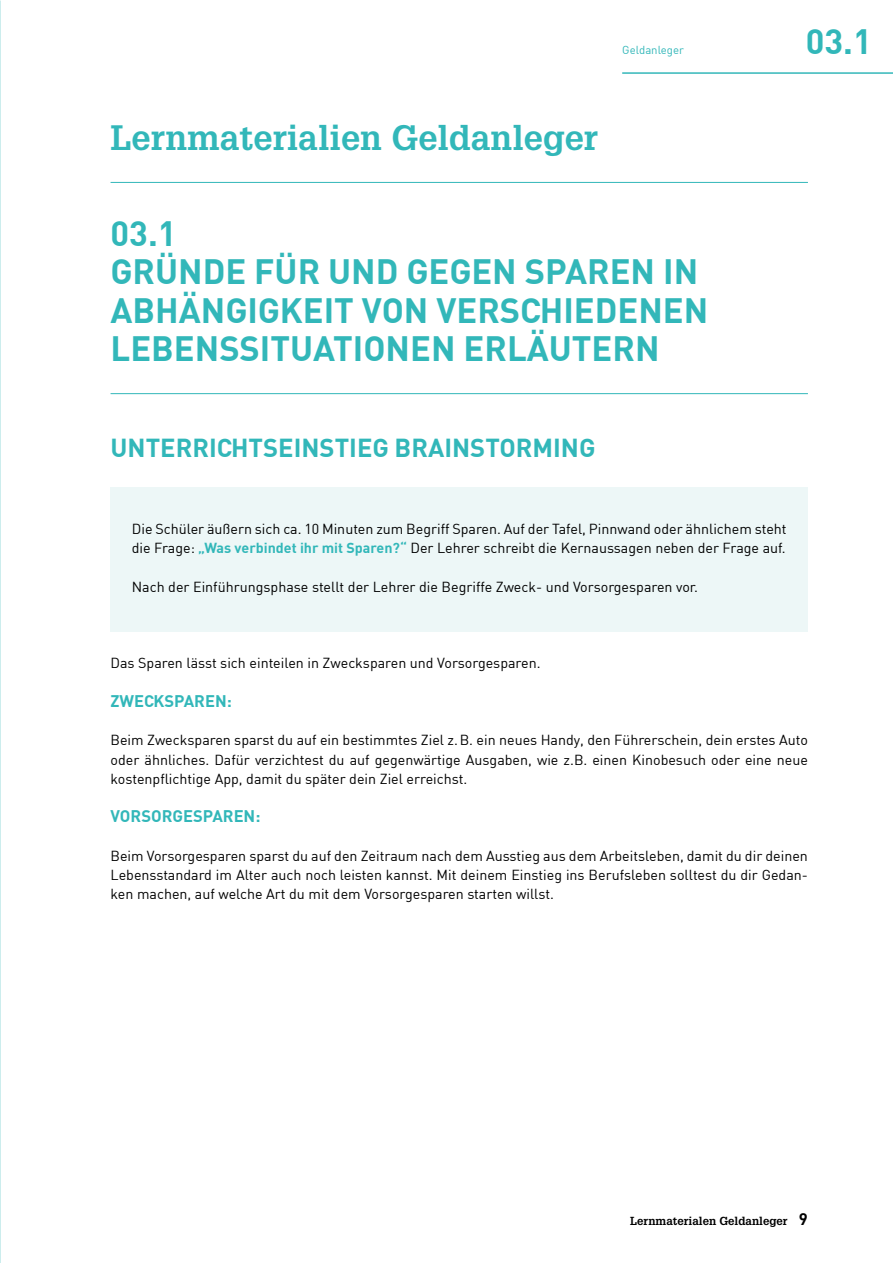
<style>
.page{position:relative;width:893px;height:1263px;background:#fff}
.page>*{position:absolute;margin:0;border:0;box-sizing:border-box;transform-origin:0 0}
.navi_oben{font:700 34.5px/38.4px "DIN";color:#32b7b9}
.t1{font:700 34.5px "Glypha LT Std";color:#32b7b9}
.t2{font:700 25.5px "DIN";color:#32b7b9}
.H3_blau{font:700 16.5px "DIN";color:#32b7b9}
.Din_Fliesstext{font:14.25px/19.2px "DIN";color:#000;text-align:justify}
.t3{font:700 11.4px "Glypha LT Std";color:#000}
.navi_oben-2{font:11.4px "DIN";color:#32b7b9}
.s1{font-weight:700;color:#32b7b9}
.s2{font-family:"DIN";font-size:16.5px}
</style>
<div class="page">
<hr style="left:622px;top:73px;width:271px;height:1px;background:#32b7b9">
<hr style="left:111px;top:182px;width:697px;height:1px;background:#32b7b9">
<hr style="left:111px;top:393px;width:697px;height:1px;background:#32b7b9">
<div style="left:111px;top:487px;width:697px;height:145px;background:#edf7f7"></div>
<p class="navi_oben-2" style="left:622px;top:43px;width:63px">Geldanleger</p>
<h1 class="t1" style="left:111px;top:116px;width:489px">Lernmaterialien Geldanleger</h1>
<h1 class="navi_oben" style="left:111px;top:213px;width:68px">03.1</h1>
<h1 class="navi_oben" style="left:111px;top:251px;width:599px">GRÜNDE FÜR UND GEGEN SPAREN IN<br>ABHÄNGIGKEIT VON VERSCHIEDENEN<br>LEBENSSITUATIONEN ERLÄUTERN</h1>
<p class="navi_oben" style="left:806px;top:21px;width:68px">03.1</p>
<h2 class="t2" style="left:111px;top:431px;width:486px">UNTERRICHTSEINSTIEG BRAINSTORMING</h2>
<p class="Din_Fliesstext" style="left:132px;top:519px;width:656px">Die Schüler äußern sich ca. 10 Minuten zum Begriff Sparen. Auf der Tafel, Pinnwand oder ähnlichem steht die Frage: <span class="s1">„Was verbindet ihr mit Sparen?“</span> Der Lehrer schreibt die Kernaussagen neben der Frage auf.</p>
<p class="Din_Fliesstext" style="left:132px;top:577px;width:568px">Nach der Einführungsphase stellt der Lehrer die Begriffe Zweck- und Vorsorgesparen vor.</p>
<p class="Din_Fliesstext" style="left:111px;top:653px;width:431px">Das Sparen lässt sich einteilen in Zwecksparen und Vorsorgesparen.</p>
<p class="H3_blau" style="left:111px;top:690px;width:123px">ZWECKSPAREN:</p>
<p class="Din_Fliesstext" style="left:111px;top:730px;width:699px">Beim Zwecksparen sparst du auf ein bestimmtes Ziel z.B. ein neues Handy, den Führerschein, dein erstes Auto oder ähnliches. Dafür verzichtest du auf gegenwärtige Ausgaben, wie z.B. einen Kinobesuch oder eine neue kostenpflichtige App, damit du später dein Ziel erreichst.</p>
<p class="H3_blau" style="left:111px;top:805px;width:151px">VORSORGESPAREN:</p>
<p class="Din_Fliesstext" style="left:111px;top:845px;width:699px">Beim Vorsorgesparen sparst du auf den Zeitraum nach dem Ausstieg aus dem Arbeitsleben, damit du dir deinen Lebensstandard im Alter auch noch leisten kannst. Mit deinem Einstieg ins Berufsleben solltest du dir Gedan&shy;ken machen, auf welche Art du mit dem Vorsorgesparen starten willst.</p>
<p class="t3" style="left:630px;top:1214px;width:179px">Lernmaterialen Geldanleger <span class="s2">9</span></p>
</div>
